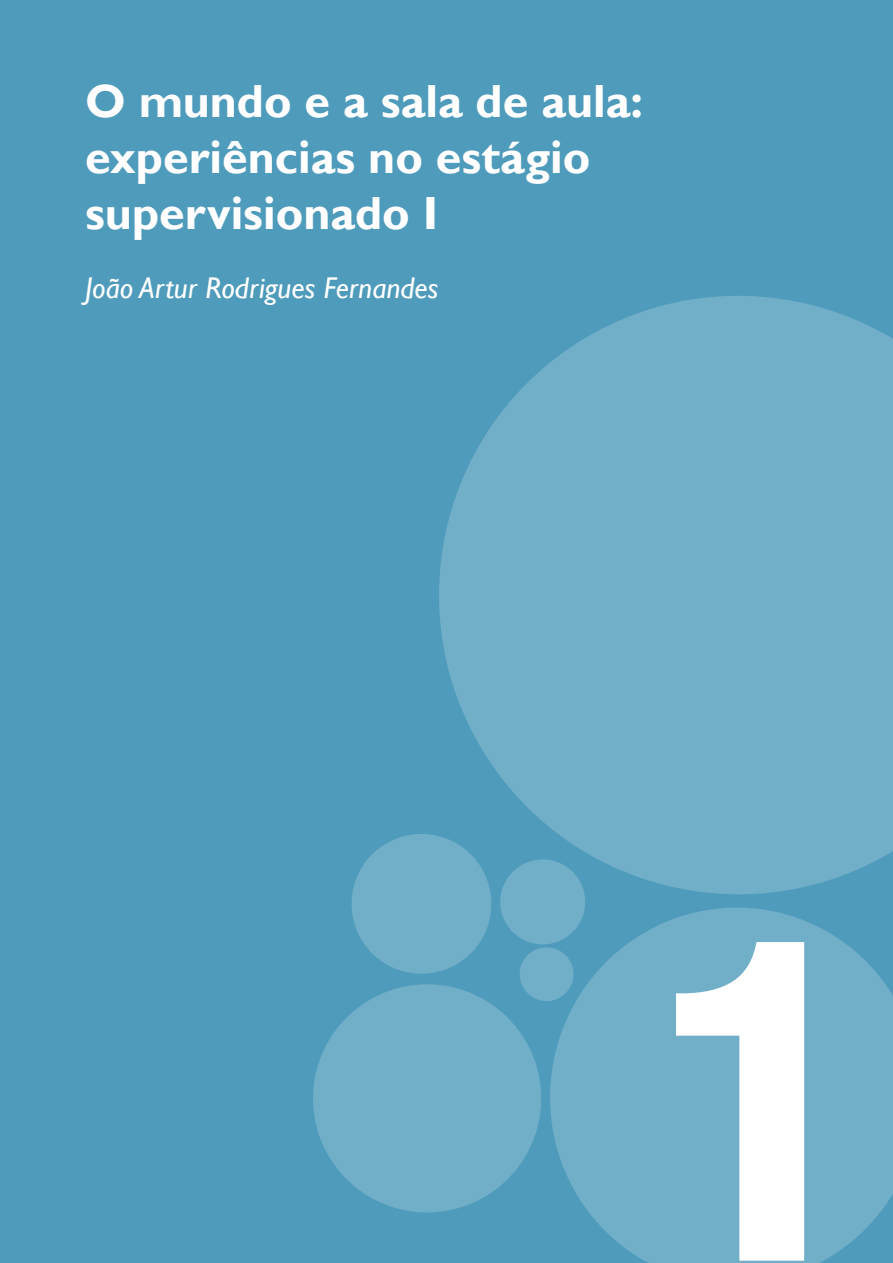
<style>
.page{position:relative;width:893px;height:1263px;background:#4f9bbb}
.page>*{position:absolute;margin:0;border:0;box-sizing:border-box;transform-origin:0 0}
.t1{font:700 condensed 450px "Helvetica Neue";color:#fff}
.t2{font:700 46.5px/55.8px "Gill Sans";color:#fff}
.t3{font:italic 30px "Gill Sans";color:#fff}
</style>
<div class="page">
<svg style="left:439px;top:296px;width:454px;height:593px;background:#6cabc6"></svg>
<svg style="left:553px;top:889px;width:340px;height:374px;fill:#71aec8"></svg>
<svg style="left:313px;top:1004px;width:240px;height:209px;fill:#71aec8"></svg>
<svg style="left:351px;top:827px;width:238px;height:177px"></svg>
<p class="t2" style="left:85px;top:75px;width:559px">O mundo e a sala de aula: experiências no estágio supervisionado I</p>
<p class="t3" style="left:85px;top:271px;width:355px">João Artur Rodrigues Fernandes</p>
<h1 class="t1" style="left:657px;top:828px;width:217px">1</h1>
</div>
